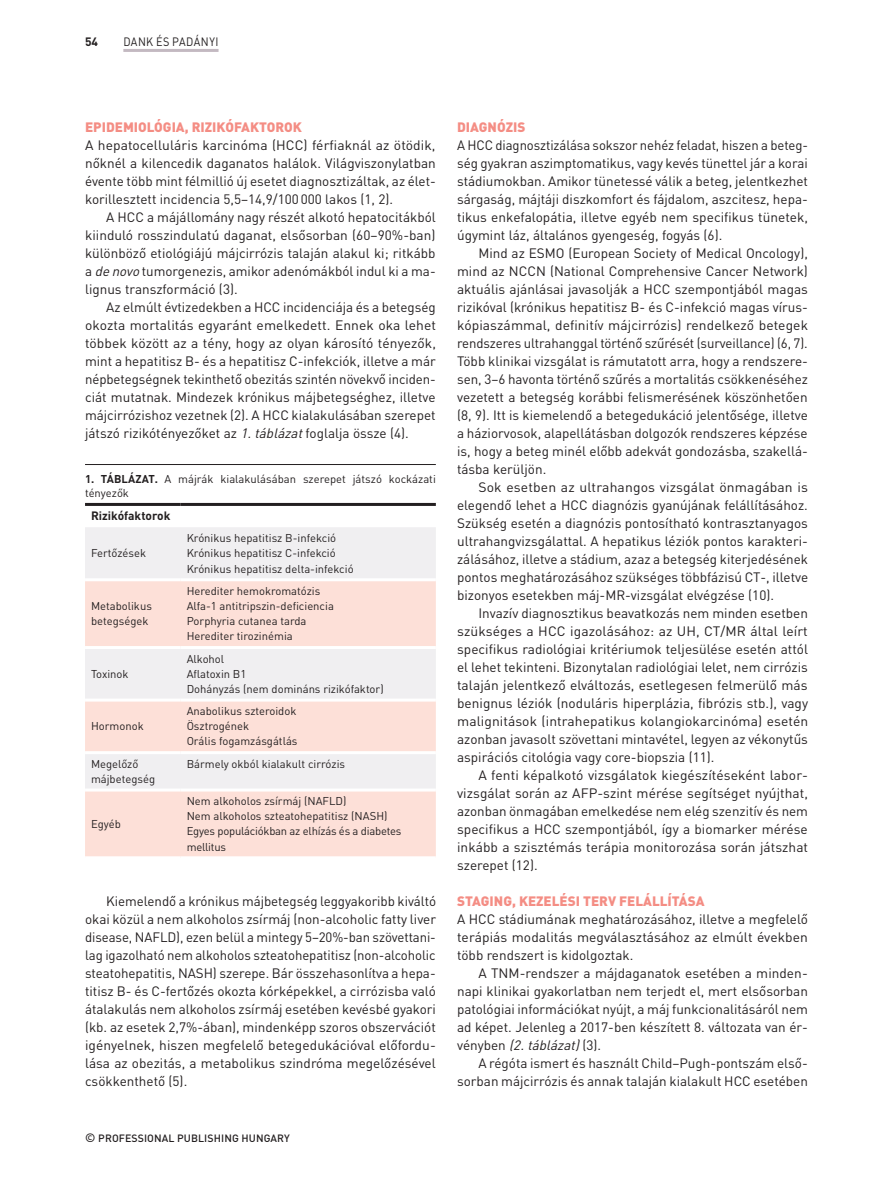
<style>
.page{position:relative;width:893px;height:1191px;background:#fff}
.page>*{position:absolute;margin:0;border:0;box-sizing:border-box;transform-origin:0 0}
.kenyér_behúz{font:13.5px/18px "DIN Pro";color:#231f20;text-align:justify}
.kenyér{font:13.5px/18px "DIN Pro";color:#231f20;text-align:justify}
.alcím1{font:900 13.5px "DIN Pro";color:#f48d84}
.táblázat_fej{font:700 12px "DIN Pro";color:#231f20}
.t1{font:12px "DIN Pro";letter-spacing:.05em;color:#231f20;scale:.9 1}
.táblázat_szöveg{font:11.25px/15.1px "DIN Pro";color:#231f20}
.képaláírás{font:11.25px/13.5px "DIN Pro";color:#231f20}
.táblázat_szöveg-2{font:11.25px/15.1px "DIN Pro";letter-spacing:-.02em;color:#231f20}
.t2{font:500 10.5px "DIN Pro";letter-spacing:.01em;color:#231f20}
.s1{font-style:italic}
.s2{font-weight:700}
.s3{font-size:12px}
</style>
<div class="page">
<hr style="left:123px;top:49px;width:96px;height:3px;background:#c3b9c1">
<hr style="left:85px;top:464px;width:351px;height:1px;background:#231f20">
<div style="left:85px;top:527px;width:351px;height:51px;background:#f0eff1"></div>
<svg style="left:85px;top:581px;width:351px;height:275px;fill:#fde0d8"></svg>
<hr style="left:85px;top:503px;width:96px;height:3px;background:#231f20">
<hr style="left:181px;top:503px;width:255px;height:3px;background:#231f20">
<hr style="left:85px;top:646px;width:96px;height:3px;background:#fff">
<hr style="left:181px;top:646px;width:255px;height:3px;background:#fff">
<hr style="left:85px;top:698px;width:96px;height:3px;background:#fff">
<hr style="left:181px;top:698px;width:255px;height:3px;background:#fff">
<hr style="left:85px;top:751px;width:96px;height:3px;background:#fff">
<hr style="left:181px;top:751px;width:255px;height:3px;background:#fff">
<hr style="left:85px;top:788px;width:96px;height:3px;background:#fff">
<hr style="left:181px;top:788px;width:255px;height:3px;background:#fff">
<p class="táblázat_fej" style="left:85px;top:33px;width:15px">54</p>
<p class="t1" style="left:123px;top:34px;width:107px">DANK ÉS PADÁNYI</p>
<p class="alcím1" style="left:85px;top:117px;width:218px">EPIDEMIOLÓGIA, RIZIKÓFAKTOROK</p>
<p class="kenyér" style="left:85px;top:135px;width:352px">A hepatocelluláris karcinóma (HCC) férfiaknál az ötödik, nőknél a kilencedik daganatos halálok. Világviszonylatban évente több mint félmillió új esetet diagnosztizáltak, az élet&shy;korillesztett incidencia 5,5–14,9/100 000 lakos (1, 2).</p>
<p class="kenyér_behúz" style="left:85px;top:207px;width:352px;text-indent:21px">A HCC a májállomány nagy részét alkotó hepatocitákból kiinduló rosszindulatú daganat, elsősorban (60–90%-ban) különböző etiológiájú májcirrózis talaján alakul ki; ritkább a <span class="s1">de novo</span> tumorgenezis, amikor adenómákból indul ki a ma&shy;lignus transzformáció (3).</p>
<p class="kenyér_behúz" style="left:85px;top:297px;width:352px;text-indent:21px">Az elmúlt évtizedekben a HCC incidenciája és a betegség okozta mortalitás egyaránt emelkedett. Ennek oka lehet többek között az a tény, hogy az olyan károsító tényezők, mint a hepatitisz B- és a hepatitisz C-infekciók, illetve a már népbetegségnek tekinthető obezitás szintén növekvő inciden&shy;ciát mutatnak. Mindezek krónikus májbetegséghez, illetve májcirrózishoz vezetnek (2). A HCC kialakulásában szerepet játszó rizikótényezőket az <span class="s1">1.táblázat</span>foglalja össze (4).</p>
<p class="képaláírás" style="left:85px;top:472px;width:352px"><span class="s2">1. TÁBLÁZAT.</span> A májrák kialakulásában szerepet játszó kockázati tényezők</p>
<p class="táblázat_fej" style="left:91px;top:507px;width:81px">Rizikófaktorok</p>
<p class="táblázat_szöveg" style="left:91px;top:545px;width:57px">Fertőzések</p>
<p class="táblázat_szöveg" style="left:187px;top:530px;width:151px">Krónikus hepatitisz B-infekció</p>
<p class="táblázat_szöveg" style="left:187px;top:545px;width:151px">Krónikus hepatitisz C-infekció</p>
<p class="táblázat_szöveg" style="left:187px;top:560px;width:168px">Krónikus hepatitisz delta-infekció</p>
<p class="táblázat_szöveg" style="left:91px;top:598px;width:62px">Metabolikus betegségek</p>
<p class="táblázat_szöveg" style="left:91px;top:665px;width:39px">Toxinok</p>
<p class="táblázat_szöveg" style="left:91px;top:718px;width:54px">Hormonok</p>
<p class="táblázat_szöveg" style="left:187px;top:582px;width:135px">Herediter hemokromatózis</p>
<p class="táblázat_szöveg" style="left:187px;top:598px;width:149px">Alfa-1 antitripszin-deficiencia</p>
<p class="táblázat_szöveg" style="left:187px;top:613px;width:121px">Porphyria cutanea tarda</p>
<p class="táblázat_szöveg" style="left:187px;top:628px;width:108px">Herediter tirozinémia</p>
<p class="táblázat_szöveg" style="left:187px;top:650px;width:39px">Alkohol</p>
<p class="táblázat_szöveg" style="left:187px;top:665px;width:61px">Aflatoxin B1</p>
<p class="táblázat_szöveg" style="left:187px;top:681px;width:199px">Dohányzás (nem domináns rizikófaktor)</p>
<p class="táblázat_szöveg" style="left:187px;top:703px;width:111px">Anabolikus szteroidok</p>
<p class="táblázat_szöveg" style="left:187px;top:718px;width:64px">Ösztrogének</p>
<p class="táblázat_szöveg" style="left:187px;top:733px;width:112px">Orális fogamzásgátlás</p>
<p class="táblázat_szöveg" style="left:91px;top:755px;width:66px">Megelőző májbetegség</p>
<p class="táblázat_szöveg" style="left:187px;top:755px;width:160px">Bármely okból kialakult cirrózis</p>
<p class="táblázat_szöveg" style="left:91px;top:815px;width:31px">Egyéb</p>
<p class="táblázat_szöveg" style="left:187px;top:793px;width:161px">Nem alkoholos zsírmáj (NAFLD)</p>
<p class="táblázat_szöveg" style="left:187px;top:808px;width:202px">Nem alkoholos szteatohepatitisz (NASH)</p>
<p class="táblázat_szöveg-2" style="left:187px;top:823px;width:216px">Egyes populációkban az elhízás és a diabetes mellitus</p>
<p class="kenyér_behúz" style="left:85px;top:891px;width:353px;text-indent:21px">Kiemelendő a krónikus májbetegség leggyakoribb kiváltó okai közül a nem alkoholos zsírmáj (non-alcoholic fatty liver disease, NAFLD), ezen belül a mintegy 5–20%-ban szövettani&shy;lag igazolható nem alkoholos szteatohepatitisz (non-alcoholic steatohepatitis, NASH) szerepe. Bár összehasonlítva a hepa&shy;titisz B- és C-fertőzés okozta kórképekkel, a cirrózisba való átalakulás nem alkoholos zsírmáj esetében kevésbé gyakori (kb. az esetek 2,7%-ában), mindenképp szoros obszervációt igényelnek, hiszen megfelelő betegedukációval előfordu&shy;lása az obezitás, a metabolikus szindróma megelőzésével csökkenthető (5).</p>
<p class="t2" style="left:85px;top:1130px;width:206px"><span class="s3">©</span> PROFESSIONAL PUBLISHING HUNGARY</p>
<p class="alcím1" style="left:457px;top:117px;width:70px">DIAGNÓZIS</p>
<p class="kenyér" style="left:457px;top:135px;width:352px">A HCC diagnosztizálása sokszor nehéz feladat, hiszen a beteg&shy;ség gyakran aszimptomatikus, vagy kevés tünettel jár a korai stádiumokban. Amikor tünetessé válik a beteg, jelentkezhet sárgaság, májtáji diszkomfort és fájdalom, aszcitesz, hepa&shy;tikus enkefalopátia, illetve egyéb nem specifikus tünetek, úgymint láz, általános gyengeség, fogyás (6).</p>
<p class="kenyér_behúz" style="left:457px;top:243px;width:352px;text-indent:21px">Mind az ESMO (European Society of Medical Oncology), mind az NCCN (National Comprehensive Cancer Network) aktuális ajánlásai javasolják a HCC szempontjából magas rizikóval (krónikus hepatitisz B- és C-infekció magas vírus&shy;kópiaszámmal, definitív májcirrózis) rendelkező betegek rendszeres ultrahanggal történő szűrését (surveillance) (6, 7).<br>Több klinikai vizsgálat is rámutatott arra, hogy a rendszere&shy;sen, 3–6 havonta történő szűrés a mortalitás csökkenéséhez vezetett a betegség korábbi felismerésének köszönhetően (8, 9). Itt is kiemelendő a betegedukáció jelentősége, illetve a háziorvosok, alapellátásban dolgozók rendszeres képzése is, hogy a beteg minél előbb adekvát gondozásba, szakellá&shy;tásba kerüljön.</p>
<p class="kenyér_behúz" style="left:457px;top:477px;width:353px;text-indent:21px">Sok esetben az ultrahangos vizsgálat önmagában is elegendő lehet a HCC diagnózis gyanújának felállításához.<br>Szükség esetén a diagnózis pontosítható kontrasztanyagos ultrahangvizsgálattal. A hepatikus léziók pontos karakteri&shy;zálásához, illetve a stádium, azaz a betegség kiterjedésének pontos meghatározásához szükséges többfázisú CT-, illetve bizonyos esetekben máj-MR-vizsgálat elvégzése (10).</p>
<p class="kenyér_behúz" style="left:457px;top:603px;width:353px;text-indent:21px">Invazív diagnosztikus beavatkozás nem minden esetben szükséges a HCC igazolásához: az UH, CT/MR által leírt specifikus radiológiai kritériumok teljesülése esetén attól el lehet tekinteni. Bizonytalan radiológiai lelet, nem cirrózis talaján jelentkező elváltozás, esetlegesen felmerülő más benignus léziók (noduláris hiperplázia, fibrózis stb.), vagy malignitások (intrahepatikus kolangiokarcinóma) esetén azonban javasolt szövettani mintavétel, legyen az vékonytűs aspirációs citológia vagy core-biopszia (11).</p>
<p class="kenyér_behúz" style="left:457px;top:765px;width:352px;text-indent:21px">A fenti képalkotó vizsgálatok kiegészítéseként labor&shy;vizsgálat során az AFP-szint mérése segítséget nyújthat, azonban önmagában emelkedése nem elég szenzitív és nem specifikus a HCC szempontjából, így a biomarker mérése inkább a szisztémás terápia monitorozása során játszhat szerepet (12).</p>
<p class="alcím1" style="left:457px;top:891px;width:249px">STAGING, KEZELÉSI TERV FELÁLLÍTÁSA</p>
<p class="kenyér" style="left:457px;top:909px;width:352px">A HCC stádiumának meghatározásához, illetve a megfelelő terápiás modalitás megválasztásához az elmúlt években több rendszert is kidolgoztak.</p>
<p class="kenyér_behúz" style="left:457px;top:963px;width:352px;text-indent:21px">A TNM-rendszer a májdaganatok esetében a minden&shy;napi klinikai gyakorlatban nem terjedt el, mert elsősorban patológiai információkat nyújt, a máj funkcionalitásáról nem ad képet. Jelenleg a 2017-ben készített 8. változata van ér&shy;v é n y b e n <span class="s1">(2.táblázat)</span>( 3 ) .</p>
<p class="kenyér_behúz" style="left:457px;top:1053px;width:352px;text-align:right">A régóta ismert és használt Child–Pugh-pontszám első&shy;sorban májcirrózis és annak talaján kialakult HCC esetében</p>
</div>
